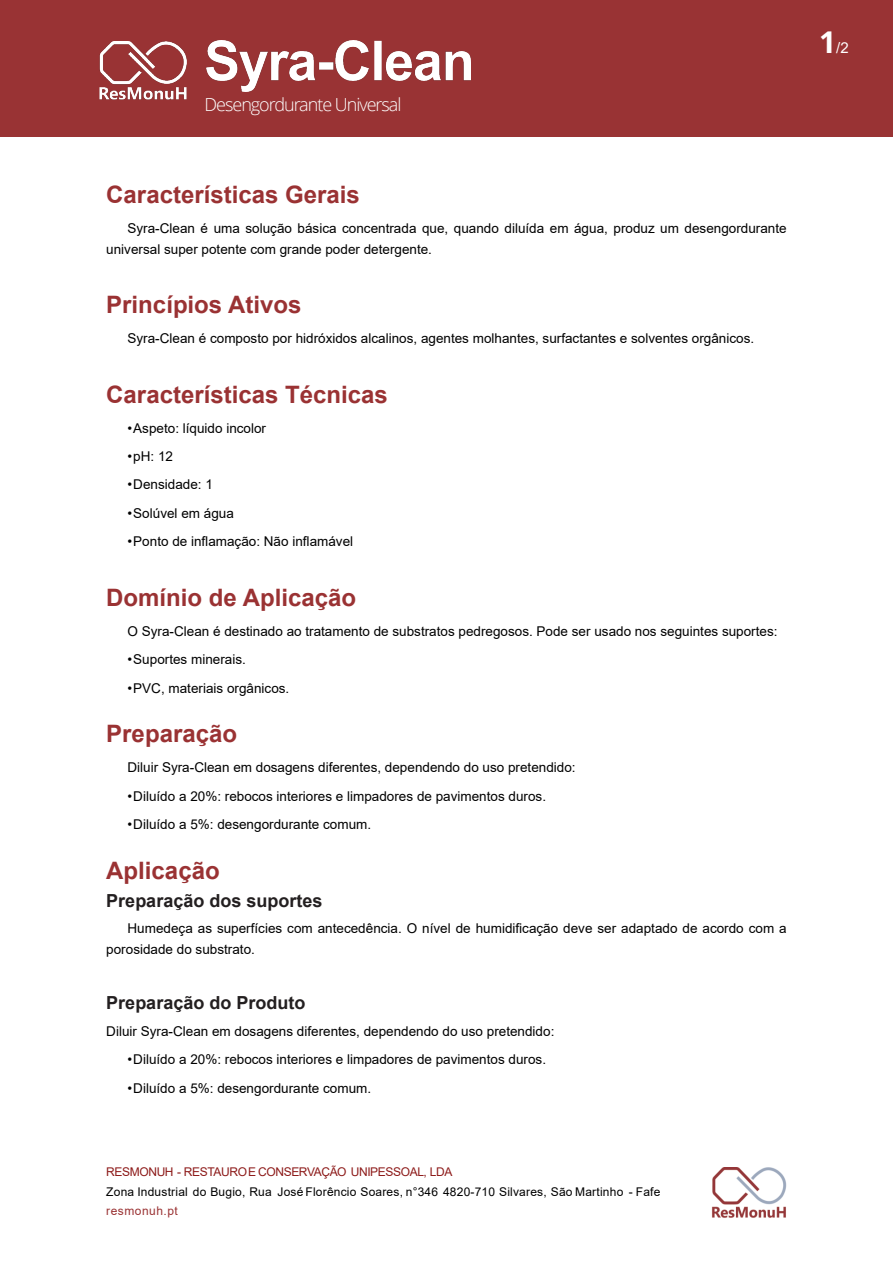
<style>
.page{position:relative;width:893px;height:1263px;background:#fff}
.page>*{position:absolute;margin:0;border:0;box-sizing:border-box;transform-origin:0 0}
.t1{font:700 24px "Arial";color:#9a3233}
.t2{font:700 18px "Arial";color:#231f20}
.t3{font:300 18px "Open Sans";letter-spacing:-.055em;color:#fff}
.t4{font:15px "Arial";color:#fff}
.t5{font:13.5px/20.9px "Arial";color:#000}
.t6{font:12px "Arial";letter-spacing:.015em;color:#000}
.t7{font:12px "Arial";letter-spacing:-.03em;color:#8d1b1a}
.t8{font:12px "Arial";letter-spacing:.04em;color:#9a3233}
.s1{font-family:"Open Sans";font-weight:700;font-size:30px}
</style>
<div class="page">
<div style="left:0;top:0;width:893px;height:137px;background:#993334"></div>
<img style="left:712px;top:1168px;width:75px;height:50px">
<img style="left:99px;top:41px;width:88px;height:59px">
<img style="left:207px;top:40px;width:264px;height:51px">
<h2 class="t3" style="left:205px;top:97px;width:198px">Desengordurante Universal</h2>
<h1 class="t1" style="left:106px;top:185px;width:255px">Características Gerais</h1>
<p class="t5" style="left:106px;top:219px;width:682px;text-indent:21px">Syra-Clean é uma solução básica concentrada que, quando diluída em água, produz um desengordurante universal super potente com grande poder detergente.</p>
<h1 class="t1" style="left:106px;top:296px;width:197px">Princípios Ativos</h1>
<p class="t5" style="left:128px;top:329px;width:628px">Syra-Clean é composto por hidróxidos alcalinos, agentes molhantes, surfactantes e solventes orgânicos.</p>
<h1 class="t1" style="left:106px;top:385px;width:283px">Características Técnicas</h1>
<p class="t5" style="left:128px;top:419px;width:140px">•Aspeto: líquido incolor</p>
<p class="t5" style="left:128px;top:447px;width:47px">•pH: 12</p>
<p class="t5" style="left:128px;top:475px;width:87px">•Densidade: 1</p>
<p class="t5" style="left:128px;top:504px;width:108px">•Solúvel em água</p>
<p class="t5" style="left:128px;top:532px;width:227px">•Ponto de inflamação: Não inflamável</p>
<h1 class="t1" style="left:106px;top:588px;width:251px">Domínio de Aplicação</h1>
<p class="t5" style="left:128px;top:622px;width:651px">O Syra-Clean é destinado ao tratamento de substratos pedregosos. Pode ser usado nos seguintes suportes:</p>
<p class="t5" style="left:128px;top:650px;width:120px">•Suportes minerais.</p>
<p class="t5" style="left:128px;top:679px;width:163px">•PVC, materiais orgânicos.</p>
<h1 class="t1" style="left:106px;top:725px;width:132px">Preparação</h1>
<p class="t5" style="left:128px;top:758px;width:450px">Diluir Syra-Clean em dosagens diferentes, dependendo do uso pretendido:</p>
<p class="t5" style="left:128px;top:787px;width:420px">•Diluído a 20%: rebocos interiores e limpadores de pavimentos duros.</p>
<p class="t5" style="left:128px;top:815px;width:245px">•Diluído a 5%: desengordurante comum.</p>
<h1 class="t1" style="left:106px;top:861px;width:115px">Aplicação</h1>
<h2 class="t2" style="left:106px;top:893px;width:218px">Preparação dos suportes</h2>
<p class="t5" style="left:106px;top:919px;width:682px;text-indent:21px">Humedeça as superfícies com antecedência. O nível de humidificação deve ser adaptado de acordo com a porosidade do substrato.</p>
<h2 class="t2" style="left:106px;top:996px;width:201px">Preparação do Produto</h2>
<p class="t5" style="left:106px;top:1022px;width:450px">Diluir Syra-Clean em dosagens diferentes, dependendo do uso pretendido:</p>
<p class="t5" style="left:128px;top:1050px;width:420px">•Diluído a 20%: rebocos interiores e limpadores de pavimentos duros.</p>
<p class="t5" style="left:128px;top:1079px;width:245px">•Diluído a 5%: desengordurante comum.</p>
<p class="t7" style="left:106px;top:1168px;width:348px">RESMONUH - RESTAUROE CONSERVAÇÃO UNIPESSOAL, LDA</p>
<p class="t6" style="left:106px;top:1187px;width:556px">Zona Industrial do Bugio, Rua José Florêncio Soares, n°346 4820-710 Silvares, São Martinho - Fafe</p>
<p class="t8" style="left:106px;top:1207px;width:73px">resmonuh.pt</p>
<p class="t4" style="left:819px;top:42px;width:31px"><span class="s1">1</span>/2</p>
</div>
